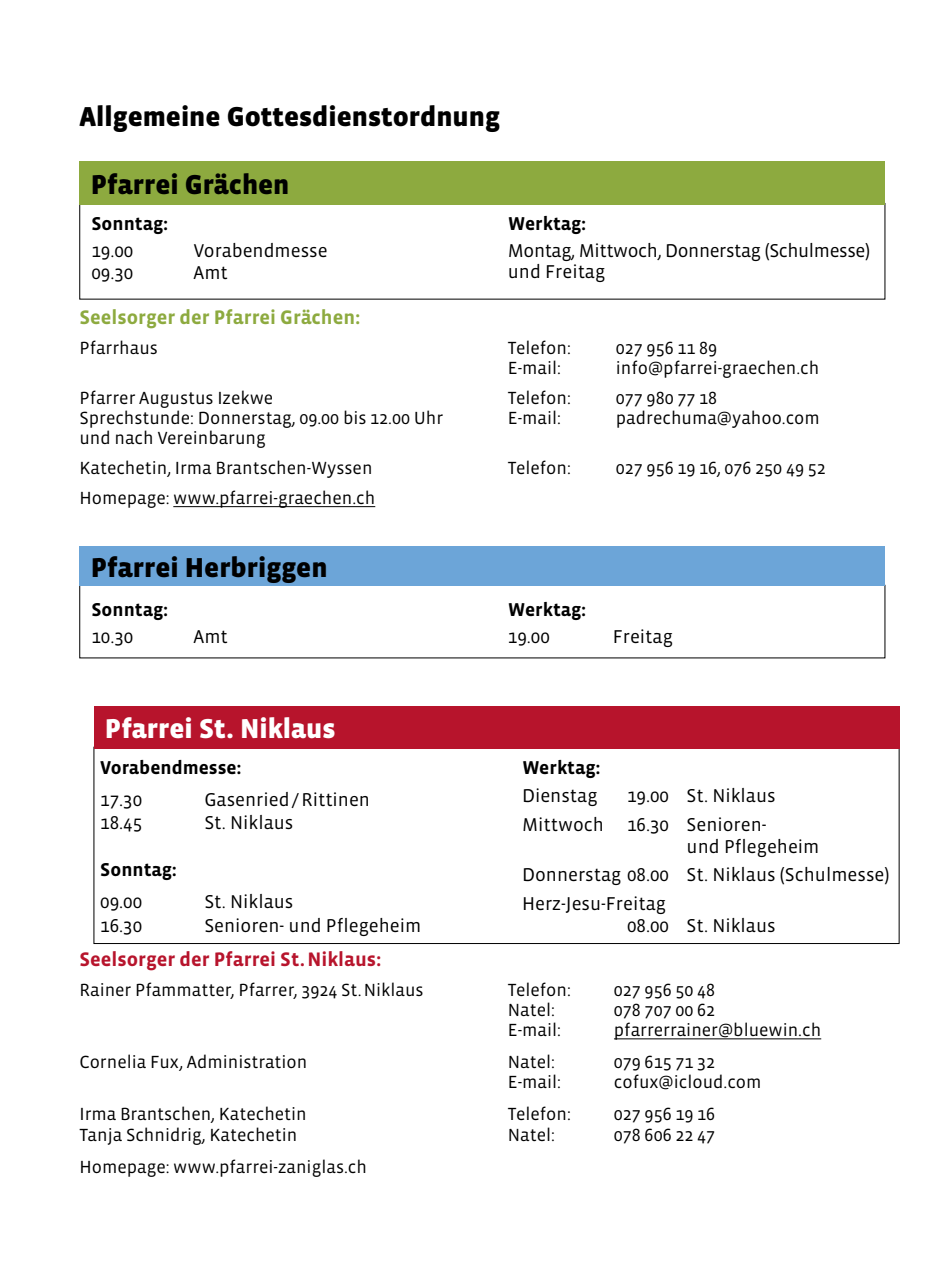
<style>
.page{position:relative;width:942px;height:1276px;background:#fff}
.page>*{position:absolute;margin:0;border:0;box-sizing:border-box;transform-origin:0 0}
.t1{font:900 28px "Vista Sans";color:#000}
.t2{font:900 28px "Vista Sans";color:#fff}
.t3{font:700 20px "Vista Sans";color:#b7142c}
.t4{font:700 20px "Vista Sans";color:#8daa3f}
.t5{font:19px/28.6px "Vista Sans";color:#000}
.t6{font:700 19px "Vista Sans";color:#000}
.t7{font:19px/21px "Vista Sans";letter-spacing:-.02em;color:#000}
.t8{font:18px/30px "Vista Sans";color:#000}
</style>
<div class="page">
<div style="left:79px;top:161px;width:805px;height:44px;background:#8daa3f"></div>
<hr style="left:173px;top:506px;width:202px;height:1px;background:#000">
<div style="left:79px;top:546px;width:805px;height:40px;background:#6ca5d8"></div>
<div style="left:94px;top:747px;width:805px;height:197px;border:1px solid #000"></div>
<div style="left:94px;top:706px;width:805px;height:42px;background:#b7142c"></div>
<hr style="left:613px;top:1038px;width:207px;height:1px;background:#000">
<h1 class="t1" style="left:79px;top:102px;width:422px">Allgemeine Gottesdienstordnung</h1>
<h1 class="t1" style="left:91px;top:170px;width:200px">Pfarrei Grächen</h1>
<p class="t6" style="left:91px;top:214px;width:78px">Sonntag:</p>
<p class="t5" style="left:91px;top:237px;width:44px">19.00</p>
<p class="t5" style="left:193px;top:237px;width:136px">Vorabendmesse</p>
<p class="t5" style="left:91px;top:259px;width:44px">09.30</p>
<p class="t5" style="left:193px;top:259px;width:36px">Amt</p>
<p class="t6" style="left:507px;top:214px;width:80px">Werktag:</p>
<p class="t7" style="left:507px;top:240px;width:363px">Montag, Mittwoch, Donnerstag (Schulmesse) und Freitag</p>
<p class="t4" style="left:79px;top:307px;width:282px">Seelsorger der Pfarrei Grächen:</p>
<p class="t8" style="left:79px;top:333px;width:80px">Pfarrhaus</p>
<p class="t8" style="left:507px;top:333px;width:64px">Telefon:</p>
<p class="t8" style="left:615px;top:333px;width:103px">027 956 11 89</p>
<p class="t8" style="left:507px;top:353px;width:55px">E-mail:</p>
<p class="t8" style="left:615px;top:353px;width:205px">info@pfarrei-graechen.ch</p>
<p class="t8" style="left:79px;top:383px;width:195px">Pfarrer Augustus Izekwe</p>
<p class="t8" style="left:507px;top:383px;width:64px">Telefon:</p>
<p class="t8" style="left:615px;top:383px;width:103px">077 980 77 18</p>
<p class="t8" style="left:79px;top:403px;width:365px">Sprechstunde: Donnerstag, 09.00 bis 12.00 Uhr</p>
<p class="t8" style="left:507px;top:403px;width:55px">E-mail:</p>
<p class="t8" style="left:615px;top:403px;width:205px">padrechuma@yahoo.com</p>
<p class="t8" style="left:79px;top:423px;width:294px">und nach Vereinbarung<br>Katechetin, Irma Brantschen-Wyssen</p>
<p class="t8" style="left:507px;top:453px;width:64px">Telefon:</p>
<p class="t8" style="left:615px;top:453px;width:211px">027 956 19 16, 076 250 49 52</p>
<p class="t8" style="left:79px;top:483px;width:297px">Homepage: www.pfarrei-graechen.ch</p>
<h1 class="t1" style="left:91px;top:553px;width:238px">Pfarrei Herbriggen</h1>
<p class="t6" style="left:91px;top:599px;width:78px">Sonntag:</p>
<p class="t5" style="left:91px;top:622px;width:44px">10.30</p>
<p class="t5" style="left:193px;top:622px;width:36px">Amt</p>
<h1 class="t2" style="left:105px;top:714px;width:232px">Pfarrei St. Niklaus</h1>
<p class="t6" style="left:100px;top:757px;width:143px">Vorabendmesse:</p>
<p class="t5" style="left:100px;top:785px;width:44px">17.30</p>
<p class="t5" style="left:204px;top:785px;width:167px">Gasenried/Rittinen</p>
<p class="t5" style="left:100px;top:809px;width:44px">18.45</p>
<p class="t5" style="left:204px;top:809px;width:90px">St. Niklaus</p>
<p class="t6" style="left:100px;top:860px;width:78px">Sonntag:</p>
<p class="t5" style="left:100px;top:888px;width:44px">09.00</p>
<p class="t5" style="left:204px;top:888px;width:90px">St. Niklaus</p>
<p class="t5" style="left:100px;top:911px;width:44px">16.30</p>
<p class="t5" style="left:204px;top:911px;width:218px">Senioren- und Pflegeheim</p>
<p class="t6" style="left:507px;top:599px;width:80px">Werktag:</p>
<p class="t5" style="left:507px;top:622px;width:44px">19.00</p>
<p class="t5" style="left:612px;top:622px;width:62px">Freitag</p>
<p class="t6" style="left:522px;top:757px;width:80px">Werktag:</p>
<p class="t5" style="left:522px;top:782px;width:77px">Dienstag</p>
<p class="t5" style="left:522px;top:782px;width:255px;text-indent:105px">19.00 St. Niklaus<br>Mittwoch 16.30 Senioren-</p>
<p class="t5" style="left:522px;top:832px;width:369px;text-indent:164px">und Pflegeheim<br>Donnerstag 08.00 St. Niklaus (Schulmesse)<br>Herz-Jesu-Freitag</p>
<p class="t5" style="left:626px;top:911px;width:150px">08.00 St. Niklaus</p>
<p class="t3" style="left:79px;top:949px;width:303px">Seelsorger der Pfarrei St.Niklaus:</p>
<p class="t8" style="left:79px;top:975px;width:345px">Rainer Pfammatter, Pfarrer, 3924 St.Niklaus</p>
<p class="t8" style="left:507px;top:975px;width:64px">Telefon:</p>
<p class="t8" style="left:613px;top:975px;width:103px">027 956 50 48</p>
<p class="t8" style="left:507px;top:995px;width:49px">Natel:</p>
<p class="t8" style="left:613px;top:995px;width:103px">078 707 00 62</p>
<p class="t8" style="left:507px;top:1015px;width:55px">E-mail:</p>
<p class="t8" style="left:613px;top:1015px;width:209px">pfarrerrainer@bluewin.ch</p>
<p class="t8" style="left:79px;top:1047px;width:229px">Cornelia Fux, Administration</p>
<p class="t8" style="left:507px;top:1047px;width:49px">Natel:</p>
<p class="t8" style="left:613px;top:1047px;width:103px">079 615 71 32</p>
<p class="t8" style="left:507px;top:1067px;width:55px">E-mail:</p>
<p class="t8" style="left:613px;top:1067px;width:149px">cofux@icloud.com</p>
<p class="t8" style="left:79px;top:1099px;width:229px">Irma Brantschen, Katechetin</p>
<p class="t8" style="left:507px;top:1099px;width:64px">Telefon:</p>
<p class="t8" style="left:613px;top:1099px;width:103px">027 956 19 16</p>
<p class="t8" style="left:79px;top:1119px;width:219px">Tanja Schnidrig, Katechetin</p>
<p class="t8" style="left:507px;top:1119px;width:49px">Natel:</p>
<p class="t8" style="left:613px;top:1119px;width:103px">078 606 22 47</p>
<p class="t8" style="left:79px;top:1151px;width:289px">Homepage: www.pfarrei-zaniglas.ch</p>
</div>
